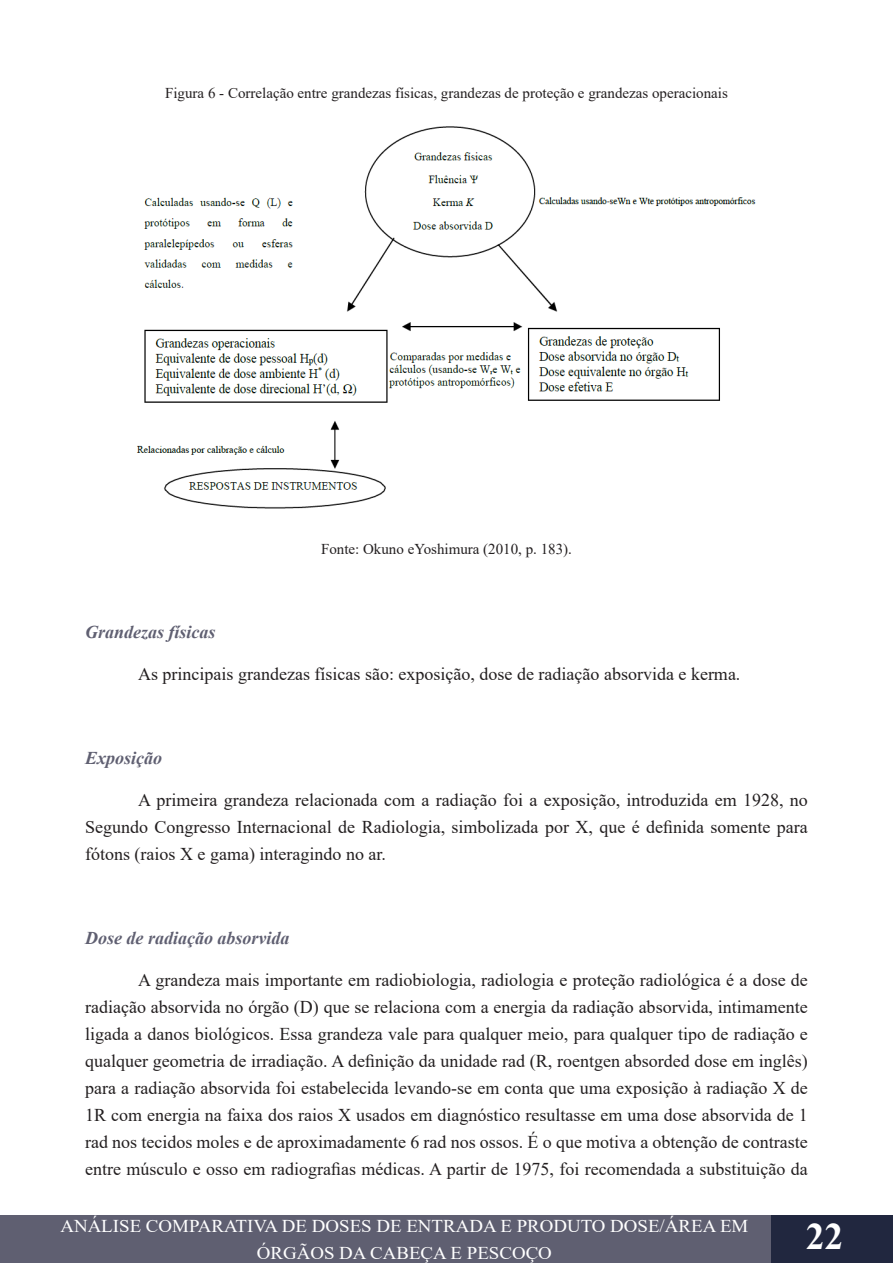
<style>
.page{position:relative;width:893px;height:1263px;background:#fff}
.page>*{position:absolute;margin:0;border:0;box-sizing:border-box;transform-origin:0 0}
.t1{font:700 37.5px "Times New Roman";color:#fff}
.t2{font:18px/27px "Times New Roman";color:#231f20;text-align:justify}
.t3{font:18px/27px "Times New Roman";color:#fff;text-align:center;scale:1.05 1}
.t4{font:italic 700 18px "Times New Roman";color:#5f5f71}
.t5{font:15px "Times New Roman";color:#231f20}
</style>
<div class="page">
<div style="left:0;top:1215px;width:893px;height:48px;background:#5f5f71"></div>
<div style="left:771px;top:1215px;width:122px;height:48px;background:#21273f"></div>
<hr style="left:892px;top:1215px;width:1px;height:48px;background:#5f5f71">
<img style="left:136px;top:126px;width:620px;height:383px">
<p class="t5" style="left:165px;top:82px;width:564px">Figura 6 - Correlação entre grandezas físicas, grandezas de proteção e grandezas operacionais</p>
<p class="t5" style="left:321px;top:538px;width:252px">Fonte: Okuno eYoshimura (2010, p. 183).</p>
<p class="t4" style="left:85px;top:619px;width:132px">Grandezas físicas</p>
<p class="t2" style="left:138px;top:659px;width:604px">As principais grandezas físicas são: exposição, dose de radiação absorvida e kerma.</p>
<p class="t4" style="left:85px;top:745px;width:79px">Exposição</p>
<p class="t2" style="left:85px;top:785px;width:724px;text-indent:53px">A primeira grandeza relacionada com a radiação foi a exposição, introduzida em 1928, no Segundo Congresso Internacional de Radiologia, simbolizada por X, que é definida somente para fótons (raios X e gama) interagindo no ar.</p>
<p class="t4" style="left:85px;top:925px;width:206px">Dose de radiação absorvida</p>
<p class="t2" style="left:85px;top:965px;width:724px;text-indent:53px">A grandeza mais importante em radiobiologia, radiologia e proteção radiológica é a dose de radiação absorvida no órgão (D) que se relaciona com a energia da radiação absorvida, intimamente ligada a danos biológicos. Essa grandeza vale para qualquer meio, para qualquer tipo de radiação e qualquer geometria de irradiação. A definição da unidade rad (R, roentgen absorded dose em inglês) para a radiação absorvida foi estabelecida levando-se em conta que uma exposição à radiação X de 1R com energia na faixa dos raios X usados em diagnóstico resultasse em uma dose absorvida de 1 rad nos tecidos moles e de aproximadamente 6 rad nos ossos. É o que motiva a obtenção de contraste entre músculo e osso em radiografias médicas. A partir de 1975, foi recomendada a substituição da</p>
<p class="t3" style="left:60px;top:1211px;width:657px">ANÁLISE COMPARATIVA DE DOSES DE ENTRADA E PRODUTO DOSE/ÁREA EM<br>ÓRGÃOS DA CABEÇA E PESCOÇO</p>
<h1 class="t1" style="left:806px;top:1209px;width:39px">22</h1>
</div>
